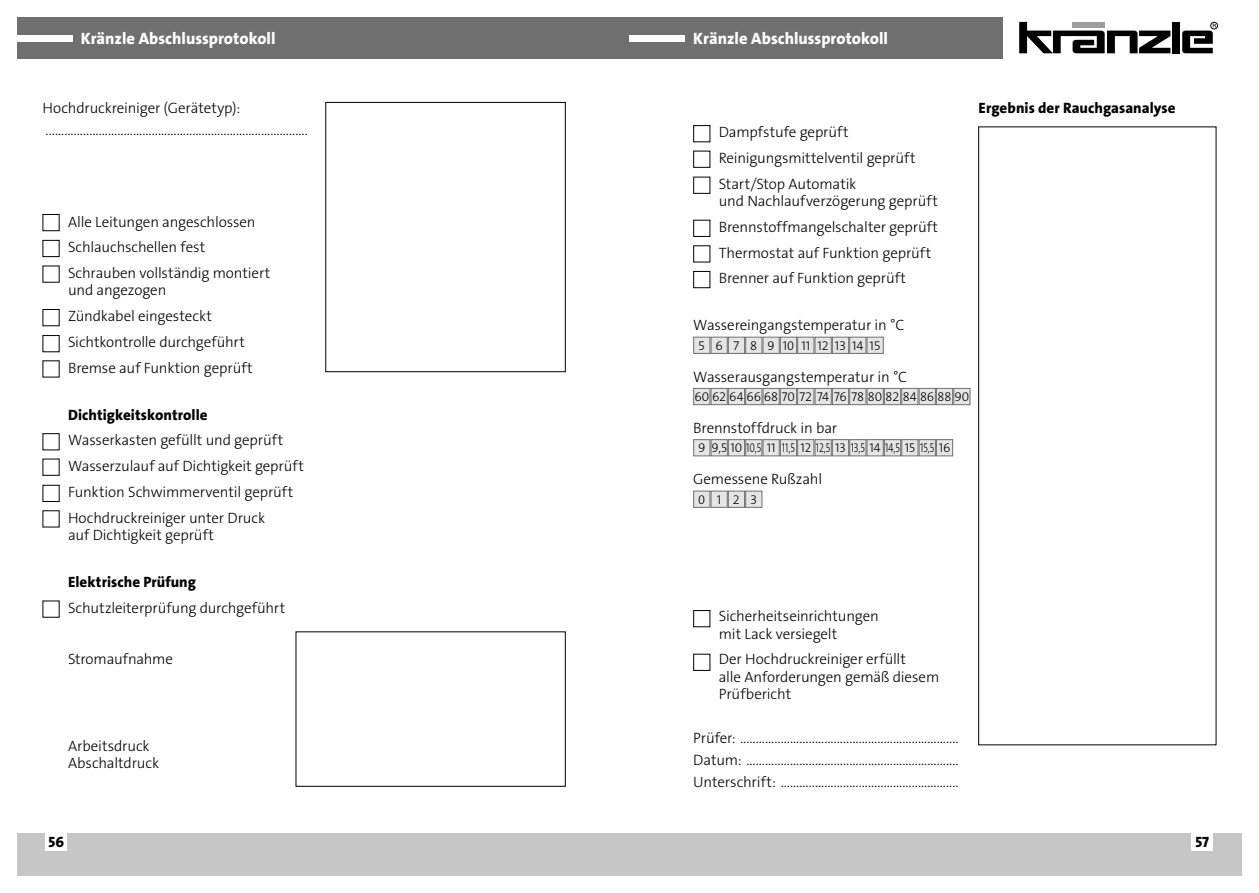
<style>
.page{position:relative;width:1259px;height:893px;background:#fff}
.page>*{position:absolute;margin:0;border:0;box-sizing:border-box;transform-origin:0 0}
.t1{font:16.5px "The Sans LP8 Ex Bld";color:#fff}
.t2{font:15px/25.8px "The Sans LP3 Lig";letter-spacing:-.01em;color:#000}
.t3{font:15px "The Sans LP8 Ex Bld";letter-spacing:.005em;color:#000}
.t4{font:12.75px "The Sans LP3 Lig";color:#000}
</style>
<div class="page">
<div style="left:629px;top:833px;width:613px;height:43px;background:#c6c6c6"></div>
<div style="left:17px;top:833px;width:612px;height:43px;background:#c6c6c6"></div>
<div style="left:1191px;top:833px;width:22px;height:18px;background:#fff"></div>
<div style="left:46px;top:833px;width:21px;height:18px;background:#fff"></div>
<div style="left:17px;top:17px;width:985px;height:41px;background:#706f6f"></div>
<div style="left:17px;top:35px;width:55px;height:6px;background:#fff"></div>
<div style="left:629px;top:35px;width:56px;height:6px;background:#fff"></div>
<svg style="left:1019px;top:22px;width:151px;height:31px"></svg>
<div style="left:1172px;top:22px;width:7px;height:31px;background:#000"></div>
<div style="left:1210px;top:22px;width:7px;height:7px;border:1px solid #000;border-radius:50%"></div>
<svg style="left:1182px;top:24px;width:34px;height:29px"></svg>
<div style="left:43px;top:240px;width:17px;height:17px;border:1px solid #000"></div>
<div style="left:43px;top:214px;width:17px;height:17px;border:1px solid #000"></div>
<div style="left:325px;top:102px;width:241px;height:270px;border:1px solid #000"></div>
<div style="left:296px;top:631px;width:270px;height:156px;border:1px solid #000"></div>
<div style="left:43px;top:485px;width:17px;height:17px;border:1px solid #000"></div>
<div style="left:978px;top:126px;width:238px;height:619px;border:1px solid #000"></div>
<div style="left:693px;top:125px;width:17px;height:17px;border:1px solid #000"></div>
<div style="left:693px;top:151px;width:17px;height:17px;border:1px solid #000"></div>
<div style="left:693px;top:177px;width:17px;height:17px;border:1px solid #000"></div>
<div style="left:693px;top:220px;width:17px;height:17px;border:1px solid #000"></div>
<div style="left:693px;top:271px;width:17px;height:17px;border:1px solid #000"></div>
<div style="left:693px;top:610px;width:17px;height:17px;border:1px solid #000"></div>
<div style="left:693px;top:654px;width:17px;height:17px;border:1px solid #000"></div>
<div style="left:693px;top:388px;width:17px;height:17px;background:#e5e5e5;border:1px solid #706f6f"></div>
<div style="left:710px;top:388px;width:17px;height:17px;background:#e5e5e5;border:1px solid #706f6f"></div>
<div style="left:728px;top:388px;width:17px;height:17px;background:#e5e5e5;border:1px solid #706f6f"></div>
<div style="left:745px;top:388px;width:17px;height:17px;background:#e5e5e5;border:1px solid #706f6f"></div>
<div style="left:762px;top:388px;width:17px;height:17px;background:#e5e5e5;border:1px solid #706f6f"></div>
<div style="left:780px;top:388px;width:17px;height:17px;background:#e5e5e5;border:1px solid #706f6f"></div>
<div style="left:797px;top:388px;width:17px;height:17px;background:#e5e5e5;border:1px solid #706f6f"></div>
<div style="left:814px;top:388px;width:17px;height:17px;background:#e5e5e5;border:1px solid #706f6f"></div>
<div style="left:832px;top:388px;width:17px;height:17px;background:#e5e5e5;border:1px solid #706f6f"></div>
<div style="left:849px;top:388px;width:17px;height:17px;background:#e5e5e5;border:1px solid #706f6f"></div>
<div style="left:866px;top:388px;width:17px;height:17px;background:#e5e5e5;border:1px solid #706f6f"></div>
<div style="left:884px;top:388px;width:17px;height:17px;background:#e5e5e5;border:1px solid #706f6f"></div>
<div style="left:901px;top:388px;width:17px;height:17px;background:#e5e5e5;border:1px solid #706f6f"></div>
<div style="left:918px;top:388px;width:17px;height:17px;background:#e5e5e5;border:1px solid #706f6f"></div>
<div style="left:936px;top:388px;width:17px;height:17px;background:#e5e5e5;border:1px solid #706f6f"></div>
<div style="left:953px;top:388px;width:17px;height:17px;background:#e5e5e5;border:1px solid #706f6f"></div>
<div style="left:693px;top:337px;width:17px;height:17px;background:#e5e5e5;border:1px solid #706f6f"></div>
<div style="left:710px;top:337px;width:17px;height:17px;background:#e5e5e5;border:1px solid #706f6f"></div>
<div style="left:728px;top:337px;width:17px;height:17px;background:#e5e5e5;border:1px solid #706f6f"></div>
<div style="left:745px;top:337px;width:17px;height:17px;background:#e5e5e5;border:1px solid #706f6f"></div>
<div style="left:762px;top:337px;width:17px;height:17px;background:#e5e5e5;border:1px solid #706f6f"></div>
<div style="left:780px;top:337px;width:17px;height:17px;background:#e5e5e5;border:1px solid #706f6f"></div>
<div style="left:797px;top:337px;width:17px;height:17px;background:#e5e5e5;border:1px solid #706f6f"></div>
<div style="left:814px;top:337px;width:17px;height:17px;background:#e5e5e5;border:1px solid #706f6f"></div>
<div style="left:832px;top:337px;width:17px;height:17px;background:#e5e5e5;border:1px solid #706f6f"></div>
<div style="left:849px;top:337px;width:17px;height:17px;background:#e5e5e5;border:1px solid #706f6f"></div>
<div style="left:866px;top:337px;width:17px;height:17px;background:#e5e5e5;border:1px solid #706f6f"></div>
<div style="left:693px;top:491px;width:17px;height:17px;background:#e5e5e5;border:1px solid #706f6f"></div>
<div style="left:710px;top:491px;width:17px;height:17px;background:#e5e5e5;border:1px solid #706f6f"></div>
<div style="left:728px;top:491px;width:17px;height:17px;background:#e5e5e5;border:1px solid #706f6f"></div>
<div style="left:745px;top:491px;width:17px;height:17px;background:#e5e5e5;border:1px solid #706f6f"></div>
<div style="left:693px;top:439px;width:17px;height:17px;background:#e5e5e5;border:1px solid #706f6f"></div>
<div style="left:710px;top:439px;width:17px;height:17px;background:#e5e5e5;border:1px solid #706f6f"></div>
<div style="left:728px;top:439px;width:17px;height:17px;background:#e5e5e5;border:1px solid #706f6f"></div>
<div style="left:745px;top:439px;width:17px;height:17px;background:#e5e5e5;border:1px solid #706f6f"></div>
<div style="left:762px;top:439px;width:17px;height:17px;background:#e5e5e5;border:1px solid #706f6f"></div>
<div style="left:780px;top:439px;width:17px;height:17px;background:#e5e5e5;border:1px solid #706f6f"></div>
<div style="left:797px;top:439px;width:17px;height:17px;background:#e5e5e5;border:1px solid #706f6f"></div>
<div style="left:814px;top:439px;width:17px;height:17px;background:#e5e5e5;border:1px solid #706f6f"></div>
<div style="left:832px;top:439px;width:17px;height:17px;background:#e5e5e5;border:1px solid #706f6f"></div>
<div style="left:849px;top:439px;width:17px;height:17px;background:#e5e5e5;border:1px solid #706f6f"></div>
<div style="left:866px;top:439px;width:17px;height:17px;background:#e5e5e5;border:1px solid #706f6f"></div>
<div style="left:884px;top:439px;width:17px;height:17px;background:#e5e5e5;border:1px solid #706f6f"></div>
<div style="left:901px;top:439px;width:17px;height:17px;background:#e5e5e5;border:1px solid #706f6f"></div>
<div style="left:918px;top:439px;width:17px;height:17px;background:#e5e5e5;border:1px solid #706f6f"></div>
<div style="left:936px;top:439px;width:17px;height:17px;background:#e5e5e5;border:1px solid #706f6f"></div>
<p class="t1" style="left:81px;top:28px;width:196px">Kränzle Abschlussprotokoll</p>
<p class="t1" style="left:693px;top:28px;width:196px">Kränzle Abschlussprotokoll</p>
<p class="t2" style="left:43px;top:97px;width:267px;line-height:22.2px">Hochdruckreiniger (Gerätetyp): ....................................................................................</p>
<p class="t2" style="left:68px;top:209px;width:204px">Alle Leitungen angeschlossen<br>Schlauchschellen fest<br>Schrauben vollständig montiert</p>
<p class="t2" style="left:68px;top:277px;width:186px">und angezogen<br>Zündkabel eingesteckt<br>Sichtkontrolle durchgeführt<br>Bremse auf Funktion geprüft</p>
<p class="t3" style="left:68px;top:405px;width:141px">Dichtigkeitskontrolle</p>
<p class="t2" style="left:68px;top:427px;width:237px">Wasserkasten gefüllt und geprüft Wasserzulauf auf Dichtigkeit geprüft Funktion Schwimmerventil geprüft Hochdruckreiniger unter Druck</p>
<p class="t2" style="left:68px;top:522px;width:148px">auf Dichtigkeit geprüft</p>
<p class="t3" style="left:68px;top:572px;width:129px">Elektrische Prüfung</p>
<p class="t2" style="left:68px;top:595px;width:219px">Schutzleiterprüfung durchgeführt</p>
<p class="t2" style="left:68px;top:647px;width:106px">Stromaufnahme</p>
<p class="t2" style="left:68px;top:737px;width:93px;line-height:17.2px">Arbeitsdruck<br>Abschaltdruck</p>
<p class="t2" style="left:719px;top:119px;width:198px">Dampfstufe geprüft<br>Reinigungsmittelventil geprüft<br>Start/Stop Automatik</p>
<p class="t2" style="left:719px;top:188px;width:221px">und Nachlaufverzögerung geprüft Brennstoffmangelschalter geprüft Thermostat auf Funktion geprüft Brenner auf Funktion geprüft</p>
<p class="t2" style="left:693px;top:312px;width:212px">Wassereingangstemperatur in °C</p>
<p class="t2" style="left:693px;top:364px;width:215px">Wasserausgangstemperatur in °C</p>
<p class="t2" style="left:693px;top:415px;width:145px">Brennstoffdruck in bar</p>
<p class="t4" style="left:698px;top:337px;width:184px">5 6 7 8 9 101112131415</p>
<p class="t4" style="left:694px;top:388px;width:276px">60 62 64 66 68 70 72 74 76 78 80 82 84 86 88 90</p>
<p class="t4" style="left:698px;top:440px;width:254px">9 9,5 10 10,5 11 11,5 12 12,5 13 13,5 14 14,5 15 15,5 16</p>
<p class="t2" style="left:693px;top:466px;width:130px">Gemessene Rußzahl</p>
<p class="t4" style="left:698px;top:491px;width:61px">0123</p>
<p class="t3" style="left:978px;top:98px;width:198px">Ergebnis der Rauchgasanalyse</p>
<p class="t2" style="left:719px;top:608px;width:161px;line-height:17.2px">Sicherheitseinrichtungen mit Lack versiegelt</p>
<p class="t2" style="left:719px;top:651px;width:222px;line-height:17.2px">Der Hochdruckreiniger erfüllt<br>alle Anforderungen gemäß diesem<br>Prüfbericht</p>
<p class="t2" style="left:693px;top:726px;width:267px;line-height:22.2px;text-align:justify">Prüfer: ......................................................................<br>Datum: ....................................................................<br>Unterschrift: .........................................................</p>
<p class="t3" style="left:49px;top:832px;width:17px">56</p>
<p class="t3" style="left:1195px;top:832px;width:15px">57</p>
</div>
